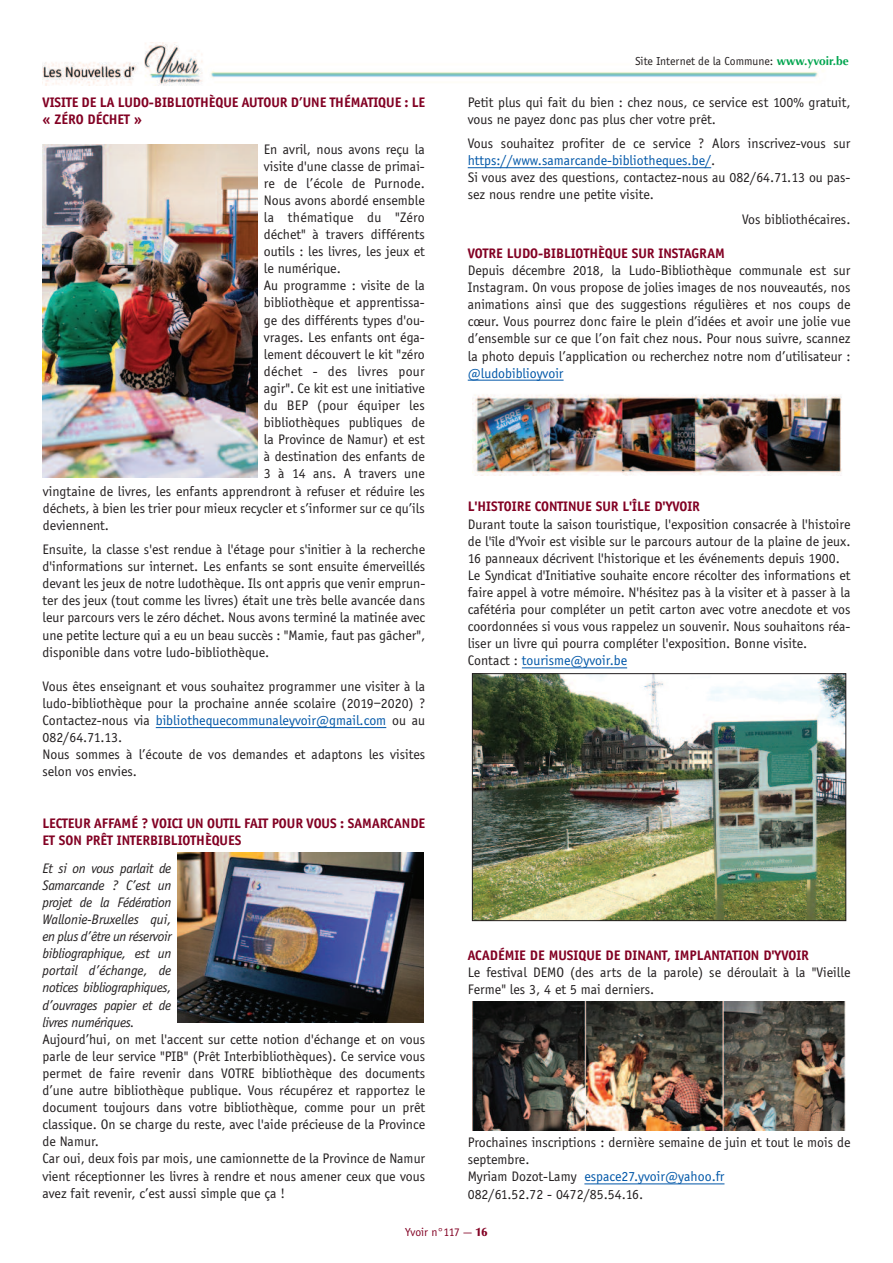
<style>
.page{position:relative;width:893px;height:1263px;background:#fff}
.page>*{position:absolute;margin:0;border:0;box-sizing:border-box;transform-origin:0 0}
.t1{font:14.25px/17.1px "Officina Sans";color:#231f20}
.t2{font:700 14.25px/17.1px "Officina Sans";color:#820123}
.t3{font:italic 14.25px/17.1px "Officina Sans";letter-spacing:-.025em;color:#231f20;text-align:justify}
.t4{font:14.25px "Officina Sans";letter-spacing:.02em;color:#231f20}
.t5{font:14.25px "Officina Sans";color:#0157a8}
.t6{font:12px "Officina Sans";color:#231f20}
.t7{font:12px "Officina Sans";letter-spacing:-.005em;color:#820123}
.s1{font-family:"Optima";font-weight:700;color:#00a54f}
.s2{color:#0157a8}
.s3{font-family:"Optima";font-weight:900}
</style>
<div class="page">
<hr style="left:156px;top:727px;width:230px;height:1px;background:#0157a8">
<hr style="left:468px;top:167px;width:243px;height:1px;background:#0157a8">
<hr style="left:468px;top:380px;width:96px;height:1px;background:#0157a8">
<hr style="left:522px;top:668px;width:105px;height:1px;background:#0157a8">
<hr style="left:584px;top:1184px;width:140px;height:1px;background:#0157a8">
<img style="left:177px;top:853px;width:246px;height:169px">
<img style="left:473px;top:394px;width:369px;height:82px">
<img style="left:474px;top:675px;width:370px;height:244px">
<div style="left:472px;top:673px;width:374px;height:248px;border:1px solid #231f20"></div>
<img style="left:43px;top:144px;width:215px;height:333px">
<img style="left:473px;top:1002px;width:372px;height:128px">
<img style="left:43px;top:43px;width:775px;height:42px">
<p class="t6" style="left:635px;top:54px;width:215px">Site Internet de la Commune: <span class="s1">www.yvoir.be</span></p>
<p class="t2" style="left:43px;top:93px;width:384px">VISITE DE LA LUDO-BIBLIOTHÈQUE AUTOUR D’UNE THÉMATIQUE : LE « ZÉRO DÉCHET »</p>
<p class="t1" style="left:264px;top:140px;width:163px">En avril, nous avons reçu la</p>
<p class="t1" style="left:264px;top:157px;width:162px">visite d'une classe de primai-</p>
<p class="t1" style="left:264px;top:174px;width:162px">re de l’école de Purnode.</p>
<p class="t1" style="left:264px;top:191px;width:162px">Nous avons abordé ensemble</p>
<p class="t4" style="left:264px;top:209px;width:162px">la thématique du "Zéro</p>
<p class="t1" style="left:264px;top:226px;width:162px">déchet" à travers différents</p>
<p class="t1" style="left:264px;top:243px;width:162px">outils : les livres, les jeux et</p>
<p class="t1" style="left:264px;top:260px;width:78px">le numérique.</p>
<p class="t1" style="left:264px;top:277px;width:162px">Au programme : visite de la</p>
<p class="t1" style="left:264px;top:294px;width:162px">bibliothèque et apprentissa-</p>
<p class="t1" style="left:264px;top:311px;width:162px">ge des différents types d'ou-</p>
<p class="t1" style="left:264px;top:328px;width:162px">vrages. Les enfants ont éga-</p>
<p class="t1" style="left:264px;top:345px;width:162px">lement découvert le kit "zéro</p>
<p class="t4" style="left:264px;top:363px;width:162px">déchet - des livres pour</p>
<p class="t1" style="left:264px;top:379px;width:162px">agir". Ce kit est une initiative</p>
<p class="t1" style="left:264px;top:397px;width:162px">du BEP (pour équiper les</p>
<p class="t1" style="left:264px;top:414px;width:162px">bibliothèques publiques de</p>
<p class="t1" style="left:264px;top:431px;width:162px">la Province de Namur) et est</p>
<p class="t1" style="left:264px;top:448px;width:162px">à destination des enfants de</p>
<p class="t1" style="left:264px;top:465px;width:162px">3 à 14 ans. A travers une</p>
<p class="t1" style="left:43px;top:482px;width:383px">vingtaine de livres, les enfants apprendront à refuser et réduire les</p>
<p class="t1" style="left:43px;top:499px;width:383px">déchets, à bien les trier pour mieux recycler et s’informer sur ce qu’ils</p>
<p class="t1" style="left:43px;top:516px;width:68px">deviennent.</p>
<p class="t1" style="left:43px;top:541px;width:384px;text-align:justify">Ensuite, la classe s'est rendue à l'étage pour s'initier à la recherche d'informations sur internet. Les enfants se sont ensuite émerveillés devant les jeux de notre ludothèque. Ils ont appris que venir emprun&shy;ter des jeux (tout comme les livres) était une très belle avancée dans leur parcours vers le zéro déchet. Nous avons terminé la matinée avec une petite lecture qui a eu un beau succès : "Mamie, faut pas gâcher", disponible dans votre ludo-bibliothèque.</p>
<p class="t1" style="left:43px;top:677px;width:384px">Vous êtes enseignant et vous souhaitez programmer une visiter à la ludo-bibliothèque pour la prochaine année scolaire (2019–2020) ?<br>Contactez-nous via <span class="s2">bibliothequecommunaleyvoir@gmail.com</span> ou au 082/64.71.13.<br>Nous sommes à l’écoute de vos demandes et adaptons les visites selon vos envies.</p>
<p class="t2" style="left:43px;top:814px;width:384px">LECTEUR AFFAMÉ ? VOICI UN OUTIL FAIT POUR VOUS : SAMARCANDE<br>ET SON PRÊT INTERBIBLIOTHÈQUES</p>
<p class="t3" style="left:43px;top:859px;width:130px">Et si on vous parlait de Samarcande ? C’est un projet de la Fédération Wallonie-Bruxelles qui, en plus d’être un réservoir bibliographique, est un portail d’échange, de notices bibliographiques, d’ouvrages papier et de livres numériques.</p>
<p class="t1" style="left:42px;top:1030px;width:384px">Aujourd’hui, on met l'accent sur cette notion d'échange et on vous parle de leur service "PIB" (Prêt Interbibliothèques). Ce service vous permet de faire revenir dans VOTRE bibliothèque des documents d’une autre bibliothèque publique. Vous récupérez et rapportez le document toujours dans votre bibliothèque, comme pour un prêt classique. On se charge du reste, avec l'aide précieuse de la Province de Namur.<br>Car oui, deux fois par mois, une camionnette de la Province de Namur vient réceptionner les livres à rendre et nous amener ceux que vous avez fait revenir, c’est aussi simple que ça !</p>
<p class="t1" style="left:468px;top:93px;width:384px">Petit plus qui fait du bien : chez nous, ce service est 100% gratuit, vous ne payez donc pas plus cher votre prêt.</p>
<p class="t1" style="left:468px;top:135px;width:384px">Vous souhaitez profiter de ce service ? Alors inscrivez-vous sur <span class="s2">https://www.samarcande-bibliotheques.be/</span>.<br>Si vous avez des questions, contactez-nous au 082/64.71.13 ou pas&shy;sez nous rendre une petite visite.</p>
<p class="t1" style="left:742px;top:210px;width:110px">Vos bibliothécaires.</p>
<p class="t2" style="left:468px;top:244px;width:259px">VOTRE LUDO-BIBLIOTHÈQUE SUR INSTAGRAM</p>
<p class="t1" style="left:468px;top:262px;width:384px;text-align:justify">Depuis décembre 2018, la Ludo-Bibliothèque communale est sur Instagram. On vous propose de jolies images de nos nouveautés, nos animations ainsi que des suggestions régulières et nos coups de cœur. Vous pourrez donc faire le plein d’idées et avoir une jolie vue d’ensemble sur ce que l’on fait chez nous. Pour nous suivre, scannez la photo depuis l’application ou recherchez notre nom d’utilisateur :</p>
<p class="t5" style="left:468px;top:364px;width:97px">@ludobiblioyvoir</p>
<p class="t2" style="left:468px;top:498px;width:234px">L'HISTOIRE CONTINUE SUR L'ÎLE D'YVOIR</p>
<p class="t1" style="left:468px;top:515px;width:384px">Durant toute la saison touristique, l'exposition consacrée à l'histoire de l'île d'Yvoir est visible sur le parcours autour de la plaine de jeux.<br>16 panneaux décrivent l'historique et les événements depuis 1900.<br>Le Syndicat d'Initiative souhaite encore récolter des informations et faire appel à votre mémoire. N'hésitez pas à la visiter et à passer à la cafétéria pour compléter un petit carton avec votre anecdote et vos coordonnées si vous vous rappelez un souvenir. Nous souhaitons réa&shy;liser un livre qui pourra compléter l'exposition. Bonne visite.<br>Contact : <span class="s2">tourisme@yvoir.be</span></p>
<p class="t2" style="left:468px;top:946px;width:343px">ACADÉMIE DE MUSIQUE DE DINANT, IMPLANTATION D'YVOIR</p>
<p class="t1" style="left:468px;top:963px;width:384px">Le festival DEMO (des arts de la parole) se déroulait à la "Vieille<br>Ferme" les 3, 4 et 5 mai derniers.</p>
<p class="t1" style="left:468px;top:1134px;width:384px">Prochaines inscriptions : dernière semaine de juin et tout le mois de septembre.<br>Myriam Dozot-Lamy <span class="s2">espace27.yvoir@yahoo.fr<br></span>082/61.52.72 - 0472/85.54.16.</p>
<p class="t7" style="left:405px;top:1225px;width:84px">Yvoir n°117 — <span class="s3">16</span></p>
</div>
